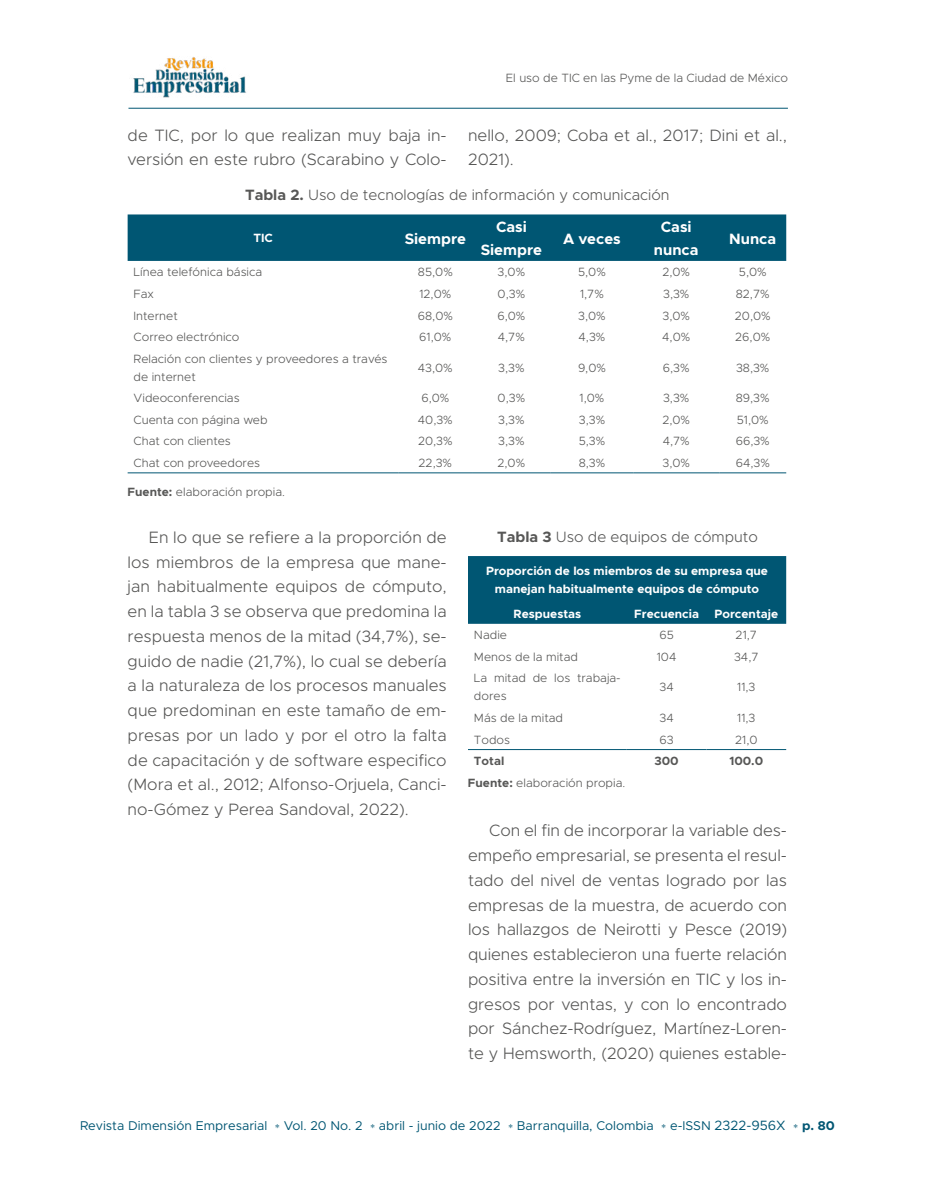
<style>
.page{position:relative;width:936px;height:1191px;background:#fff}
.page>*{position:absolute;margin:0;border:0;box-sizing:border-box;transform-origin:0 0}
.t1{font:300 16.5px/24.8px "Metropolis";color:#575756}
.t2{font:300 15px "Metropolis";color:#575756}
.t3{font:700 15px/22.5px "Metropolis";color:#fff;text-align:center}
.t4{font:12.75px "Metropolis";color:#005673}
.t5{font:300 12px/18px "Metropolis";color:#575756}
.t6{font:700 12px/18px "Metropolis";color:#fff;text-align:center}
.t7{font:700 12px "Metropolis";color:#575756}
.s1{font-weight:700}
.s2{font-size:13.5px}
</style>
<div class="page">
<hr style="left:128px;top:108px;width:659px;height:1px;background:#005673">
<img style="left:133px;top:57px;width:113px;height:40px">
<div style="left:128px;top:214px;width:658px;height:47px;background:#005673"></div>
<hr style="left:128px;top:472px;width:271px;height:1px;background:#005673">
<hr style="left:399px;top:472px;width:73px;height:1px;background:#005673">
<hr style="left:472px;top:472px;width:78px;height:1px;background:#005673">
<hr style="left:550px;top:472px;width:83px;height:1px;background:#005673">
<hr style="left:633px;top:472px;width:86px;height:1px;background:#005673">
<hr style="left:719px;top:472px;width:67px;height:1px;background:#005673">
<div style="left:468px;top:556px;width:318px;height:68px;background:#005673"></div>
<hr style="left:468px;top:749px;width:158px;height:1px;background:#005673">
<hr style="left:626px;top:749px;width:80px;height:1px;background:#005673">
<hr style="left:706px;top:749px;width:80px;height:1px;background:#005673">
<p class="t5" style="left:506px;top:69px;width:283px">El uso de TIC en las Pyme de la Ciudad de México</p>
<p class="t1" style="left:128px;top:123px;width:320px">de TIC, por lo que realizan muy baja in&shy;versión en este rubro (Scarabino y Colo-</p>
<p class="t1" style="left:468px;top:123px;width:320px">nello, 2009; Coba et al., 2017; Dini et al.,<br>2021).</p>
<p class="t2" style="left:245px;top:185px;width:426px"><span class="s1">Tabla 2.</span> Uso de tecnologías de información y comunicación</p>
<p class="t6" style="left:253px;top:229px;width:21px">TIC</p>
<p class="t3" style="left:405px;top:227px;width:63px">Siempre</p>
<p class="t3" style="left:480px;top:216px;width:63px">Casi<br>Siempre</p>
<p class="t3" style="left:654px;top:216px;width:46px">Casi nunca</p>
<p class="t3" style="left:563px;top:227px;width:59px">A veces</p>
<p class="t3" style="left:729px;top:227px;width:48px">Nunca</p>
<p class="t5" style="left:134px;top:263px;width:130px">Línea telefónica básica</p>
<p class="t5" style="left:418px;top:263px;width:36px">85,0%</p>
<p class="t5" style="left:497px;top:263px;width:29px">3,0%</p>
<p class="t5" style="left:578px;top:263px;width:29px">5,0%</p>
<p class="t5" style="left:662px;top:263px;width:29px">2,0%</p>
<p class="t5" style="left:738px;top:263px;width:29px">5,0%</p>
<p class="t5" style="left:134px;top:285px;width:22px">Fax</p>
<p class="t5" style="left:419px;top:285px;width:33px">12,0%</p>
<p class="t5" style="left:497px;top:285px;width:29px">0,3%</p>
<p class="t5" style="left:580px;top:285px;width:25px">1,7%</p>
<p class="t5" style="left:663px;top:285px;width:28px">3,3%</p>
<p class="t5" style="left:735px;top:285px;width:35px">82,7%</p>
<p class="t5" style="left:134px;top:306px;width:46px">Internet</p>
<p class="t5" style="left:418px;top:306px;width:37px">68,0%</p>
<p class="t5" style="left:497px;top:306px;width:29px">6,0%</p>
<p class="t5" style="left:578px;top:306px;width:29px">3,0%</p>
<p class="t5" style="left:662px;top:306px;width:29px">3,0%</p>
<p class="t5" style="left:734px;top:306px;width:37px">20,0%</p>
<p class="t5" style="left:134px;top:328px;width:107px">Correo electrónico</p>
<p class="t5" style="left:419px;top:328px;width:34px">61,0%</p>
<p class="t5" style="left:498px;top:328px;width:29px">4,7%</p>
<p class="t5" style="left:578px;top:328px;width:28px">4,3%</p>
<p class="t5" style="left:662px;top:328px;width:29px">4,0%</p>
<p class="t5" style="left:735px;top:328px;width:36px">26,0%</p>
<p class="t5" style="left:134px;top:349px;width:255px">Relación con clientes y proveedores a través de internet</p>
<p class="t5" style="left:418px;top:358px;width:36px">43,0%</p>
<p class="t5" style="left:498px;top:358px;width:28px">3,3%</p>
<p class="t5" style="left:578px;top:358px;width:29px">9,0%</p>
<p class="t5" style="left:662px;top:358px;width:28px">6,3%</p>
<p class="t5" style="left:736px;top:358px;width:35px">38,3%</p>
<p class="t5" style="left:134px;top:389px;width:108px">Videoconferencias</p>
<p class="t5" style="left:421px;top:389px;width:29px">6,0%</p>
<p class="t5" style="left:497px;top:389px;width:29px">0,3%</p>
<p class="t5" style="left:579px;top:389px;width:26px">1,0%</p>
<p class="t5" style="left:663px;top:389px;width:28px">3,3%</p>
<p class="t5" style="left:735px;top:389px;width:35px">89,3%</p>
<p class="t5" style="left:134px;top:410px;width:135px">Cuenta con página web</p>
<p class="t5" style="left:418px;top:410px;width:36px">40,3%</p>
<p class="t5" style="left:498px;top:410px;width:28px">3,3%</p>
<p class="t5" style="left:578px;top:410px;width:28px">3,3%</p>
<p class="t5" style="left:662px;top:410px;width:29px">2,0%</p>
<p class="t5" style="left:736px;top:410px;width:33px">51,0%</p>
<p class="t5" style="left:134px;top:432px;width:99px">Chat con clientes</p>
<p class="t5" style="left:418px;top:432px;width:36px">20,3%</p>
<p class="t5" style="left:498px;top:432px;width:28px">3,3%</p>
<p class="t5" style="left:578px;top:432px;width:28px">5,3%</p>
<p class="t5" style="left:662px;top:432px;width:29px">4,7%</p>
<p class="t5" style="left:735px;top:432px;width:36px">66,3%</p>
<p class="t5" style="left:134px;top:454px;width:128px">Chat con proveedores</p>
<p class="t5" style="left:418px;top:454px;width:35px">22,3%</p>
<p class="t5" style="left:497px;top:454px;width:29px">2,0%</p>
<p class="t5" style="left:578px;top:454px;width:28px">8,3%</p>
<p class="t5" style="left:662px;top:454px;width:29px">3,0%</p>
<p class="t5" style="left:735px;top:454px;width:36px">64,3%</p>
<p class="t5" style="left:128px;top:483px;width:159px"><span class="s1">Fuente:</span> elaboración propia.</p>
<p class="t1" style="left:128px;top:524px;width:320px;text-align:justify;text-indent:21px">En lo que se refiere a la proporción de los miembros de la empresa que mane&shy;jan habitualmente equipos de cómputo, en la tabla 3 se observa que predomina la respuesta menos de la mitad (34,7%), se&shy;guido de nadie (21,7%), lo cual se debería a la naturaleza de los procesos manuales que predominan en este tamaño de em&shy;presas por un lado y por el otro la falta de capacitación y de software especifico (Mora et al., 2012; Alfonso-Orjuela, Canci&shy;no-Gómez y Perea Sandoval, 2022).</p>
<p class="t2" style="left:497px;top:527px;width:262px"><span class="s1">Tabla 3</span> Uso de equipos de cómputo</p>
<p class="t6" style="left:486px;top:562px;width:283px">Proporción de los miembros de su empresa que manejan habitualmente equipos de cómputo</p>
<p class="t6" style="left:513px;top:604px;width:69px">Respuestas</p>
<p class="t6" style="left:634px;top:604px;width:66px">Frecuencia</p>
<p class="t6" style="left:714px;top:604px;width:65px">Porcentaje</p>
<p class="t5" style="left:474px;top:626px;width:35px">Nadie</p>
<p class="t5" style="left:659px;top:626px;width:16px">65</p>
<p class="t5" style="left:735px;top:626px;width:23px">21,7</p>
<p class="t5" style="left:474px;top:648px;width:106px">Menos de la mitad</p>
<p class="t5" style="left:656px;top:648px;width:21px">104</p>
<p class="t5" style="left:734px;top:648px;width:26px">34,7</p>
<p class="t5" style="left:474px;top:669px;width:148px">La mitad de los trabaja&shy;dores</p>
<p class="t5" style="left:659px;top:678px;width:16px">34</p>
<p class="t5" style="left:737px;top:678px;width:20px">11,3</p>
<p class="t5" style="left:474px;top:709px;width:91px">Más de la mitad</p>
<p class="t5" style="left:659px;top:709px;width:16px">34</p>
<p class="t5" style="left:737px;top:709px;width:20px">11,3</p>
<p class="t5" style="left:474px;top:730px;width:38px">Todos</p>
<p class="t5" style="left:659px;top:730px;width:16px">63</p>
<p class="t5" style="left:735px;top:730px;width:24px">21,0</p>
<p class="t7" style="left:474px;top:753px;width:32px">Total</p>
<p class="t7" style="left:654px;top:753px;width:26px">300</p>
<p class="t7" style="left:729px;top:753px;width:35px">100.0</p>
<p class="t5" style="left:468px;top:773px;width:159px"><span class="s1">Fuente:</span> elaboración propia.</p>
<p class="t1" style="left:468px;top:818px;width:320px;text-align:justify;text-indent:21px">Con el fin de incorporar la variable des&shy;empeño empresarial, se presenta el resul&shy;tado del nivel de ventas logrado por las empresas de la muestra, de acuerdo con los hallazgos de Neirotti y Pesce (2019) quienes establecieron una fuerte relación positiva entre la inversión en TIC y los in&shy;gresos por ventas, y con lo encontrado por Sánchez-Rodríguez, Martínez-Loren&shy;te y Hemsworth, (2020) quienes estable-</p>
<p class="t4" style="left:80px;top:1118px;width:756px">Revista Dimensión Empresarial * Vol. 20 No. 2 * abril - junio de 2022 * Barranquilla, Colombia * e-ISSN <span class="s2">2322-956X</span> * <span class="s1">p. 80</span></p>
</div>
